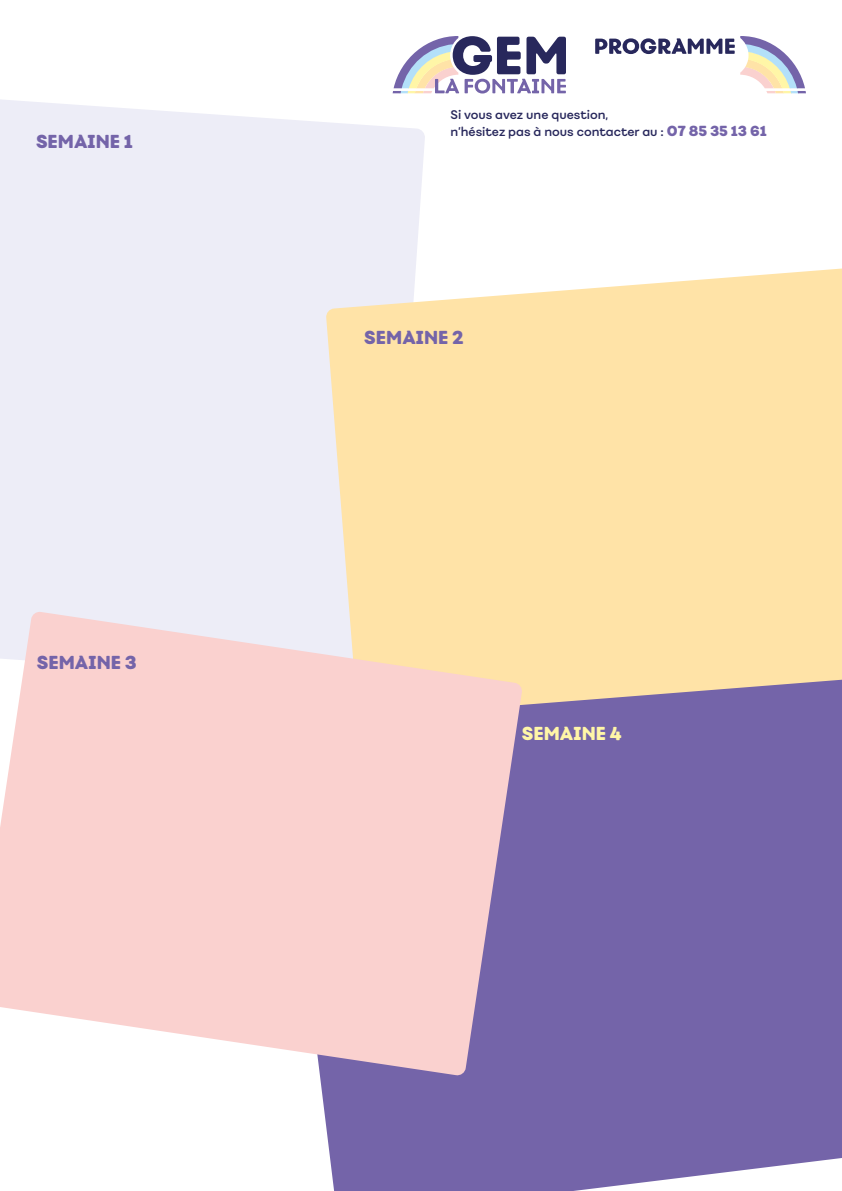
<style>
.page{position:relative;width:842px;height:1191px;background:#fff}
.page>*{position:absolute;margin:0;border:0;box-sizing:border-box;transform-origin:0 0}
.t1{font:800 18px "Fibra One Alt";color:#7464a9}
.t2{font:800 18px "Fibra One Alt";color:#fff6a7}
.t3{font:600 12px/16.8px "Fibra One Alt";color:#28285c}
.s1{font-weight:800;font-size:14px;color:#7464a9}
</style>
<div class="page">
<div style="left:319px;top:717px;width:523px;height:474px;background:#7464a9"></div>
<div style="left:0;top:99px;width:425px;height:512px;background:#ededf7"></div>
<svg style="left:326px;top:266px;width:516px;height:451px;background:#f9dfad"></svg>
<svg style="left:0;top:611px;width:522px;height:464px;background:#f3d0d0"></svg>
<svg style="left:393px;top:36px;width:173px;height:57px"></svg>
<svg style="left:595px;top:36px;width:211px;height:57px"></svg>
<h1 class="t1" style="left:36px;top:129px;width:98px">SEMAINE 1</h1>
<h1 class="t1" style="left:37px;top:651px;width:101px">SEMAINE 3</h1>
<p class="t3" style="left:450px;top:106px;width:318px">Si vous avez une question,<br>n’hésitez pas à nous contacter au : <span class="s1">07 85 35 13 61</span></p>
<h1 class="t1" style="left:364px;top:325px;width:101px">SEMAINE 2</h1>
<h1 class="t2" style="left:522px;top:721px;width:101px">SEMAINE 4</h1>
</div>
